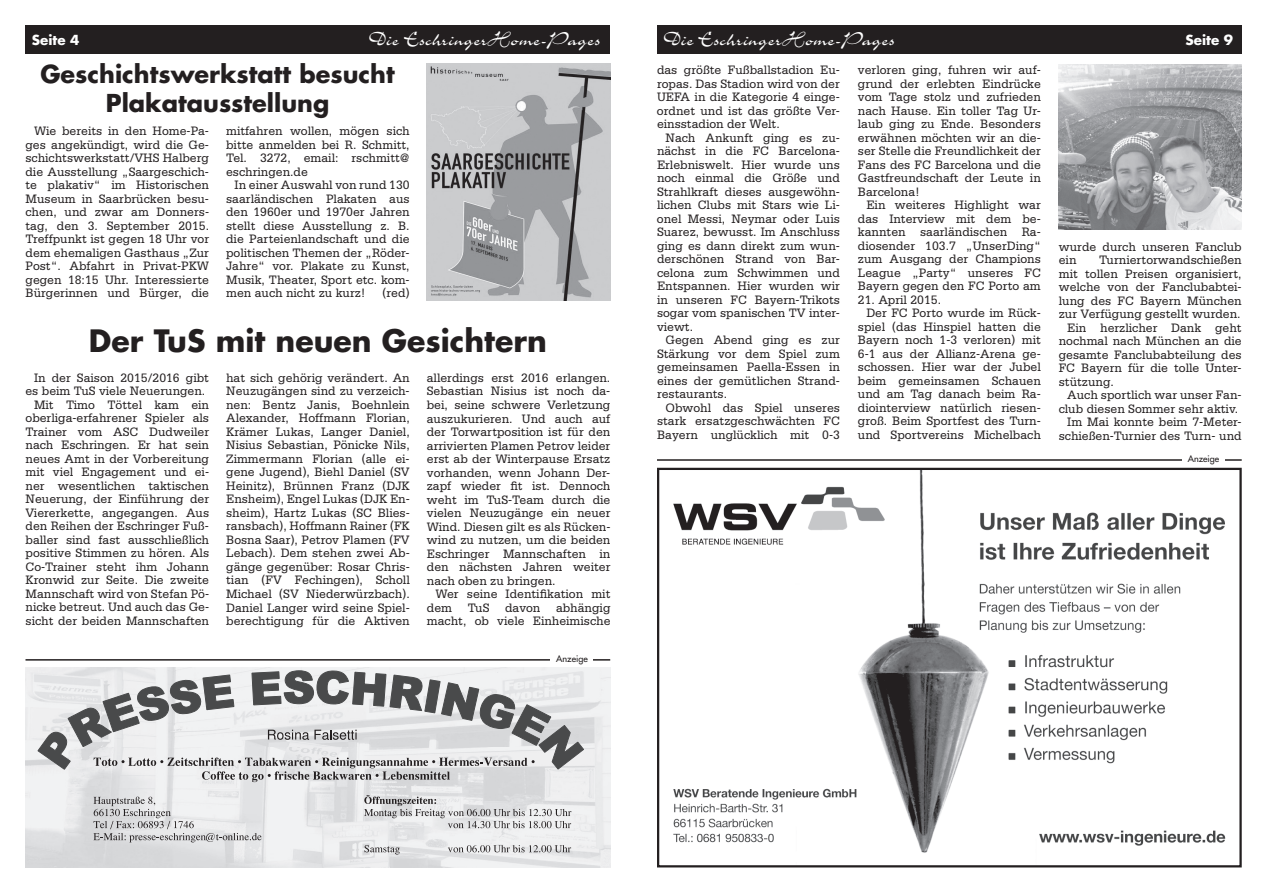
<style>
.page{position:relative;width:1263px;height:893px;background:#fff}
.page>*{position:absolute;margin:0;border:0;box-sizing:border-box;transform-origin:0 0}
.t1{font:700 30px "Futura LT";color:#231f20}
.t2{font:700 24px/28.8px "Futura LT";color:#231f20;text-align:center}
.t3{font:21.75px "Charme LT";color:#fff}
.t4{font:700 13.5px "Futura LT";color:#fff}
.t5{font:12.9px/13.5px "Serifa LT";color:#231f20;text-align:justify;scale:.95 1}
.t6{font:9px "Futura LT";color:#231f20}
</style>
<div class="page">
<div style="left:657px;top:26px;width:585px;height:28px;background:#231f20"></div>
<img style="left:673px;top:471px;width:553px;height:382px">
<div style="left:657px;top:468px;width:585px;height:399px;border:2px solid #231f20"></div>
<hr style="left:657px;top:459px;width:585px;height:2px;background:#231f20">
<div style="left:1182px;top:455px;width:43px;height:10px;background:#fff"></div>
<img style="left:1059px;top:64px;width:183px;height:166px">
<div style="left:26px;top:26px;width:584px;height:28px;background:#231f20"></div>
<img style="left:26px;top:668px;width:584px;height:199px">
<svg style="left:364px;top:795px;width:207px;height:33px"></svg>
<svg style="left:93px;top:797px;width:169px;height:45px"></svg>
<svg style="left:364px;top:845px;width:36px;height:9px"></svg>
<svg style="left:448px;top:845px;width:123px;height:7px"></svg>
<svg style="left:38px;top:770px;width:545px;height:12px"></svg>
<svg style="left:37px;top:670px;width:547px;height:100px"></svg>
<hr style="left:26px;top:659px;width:584px;height:2px;background:#231f20">
<div style="left:551px;top:655px;width:42px;height:10px;background:#fff"></div>
<img style="left:427px;top:64px;width:183px;height:237px">
<p class="t4" style="left:32px;top:31px;width:49px">Seite 4</p>
<h3 class="t3" style="left:369px;top:29px;width:233px">Die EschringerHome-Pages</h3>
<h2 class="t2" style="left:40px;top:59px;width:356px">Geschichtswerkstatt besucht<br>Plakatausstellung</h2>
<p class="t5" style="left:25px;top:124px;width:195px;text-indent:9px">Wie bereits in den Home-Pa&shy;ges angekündigt, wird die Ge&shy;schichtswerkstatt/VHS Halberg die Ausstellung „Saargeschich&shy;te plakativ“ im Historischen Museum in Saarbrücken besu&shy;chen, und zwar am Donners&shy;tag, den 3. September 2015.<br>Treffpunkt ist gegen 18 Uhr vor dem ehemaligen Gasthaus „Zur Post“. Abfahrt in Privat-PKW gegen 18:15 Uhr. Interessierte Bürgerinnen und Bürger, die</p>
<p class="t5" style="left:226px;top:124px;width:195px">mitfahren wollen, mögen sich bitte anmelden bei R. Schmitt, Tel. 3272, email: rschmitt@ eschringen.de</p>
<p class="t5" style="left:226px;top:178px;width:195px;text-indent:9px">In einer Auswahl von rund 130 saarländischen Plakaten aus den 1960er und 1970er Jahren stellt diese Ausstellung z. B. die Parteienlandschaft und die politischen Themen der „Röder-Jahre“ vor. Plakate zu Kunst, Musik, Theater, Sport etc. kom&shy;men auch nicht zu kurz!</p>
<p class="t5" style="left:382px;top:286px;width:30px">(red)</p>
<h1 class="t1" style="left:89px;top:321px;width:459px">Der TuS mit neuen Gesichtern</h1>
<p class="t5" style="left:26px;top:371px;width:195px;text-align:right">In der Saison 2015/2016 gibt es beim TuS viele Neuerungen.<br>Mit Timo Töttel kam ein oberliga-erfahrener Spieler als<br>Trainer vom ASC Dudweiler nach Eschringen. Er hat sein neues Amt in der Vorbereitung mit viel Engagement und ei&shy;ner wesentlichen taktischen<br>Neuerung, der Einführung der<br>Viererkette, angegangen. Aus den Reihen der Eschringer Fuß&shy;baller sind fast ausschließlich positive Stimmen zu hören. Als<br>Co-Trainer steht ihm Johann<br>Kronwid zur Seite. Die zweite<br>Mannschaft wird von Stefan Pö&shy;nicke betreut. Und auch das Ge&shy;sicht der beiden Mannschaften</p>
<p class="t5" style="left:226px;top:371px;width:195px">hat sich gehörig verändert. An Neuzugängen sind zu verzeich&shy;nen: Bentz Janis, Boehnlein Alexander, Hoffmann Florian, Krämer Lukas, Langer Daniel, Nisius Sebastian, Pönicke Nils, Zimmermann Florian (alle ei&shy;gene Jugend), Biehl Daniel (SV Heinitz), Brünnen Franz (DJK Ensheim), Engel Lukas (DJK En&shy;sheim), Hartz Lukas (SC Blies&shy;ransbach), Hoffmann Rainer (FK Bosna Saar), Petrov Plamen (FV Lebach). Dem stehen zwei Ab&shy;gänge gegenüber: Rosar Chris&shy;tian (FV Fechingen), Scholl Michael (SV Niederwürzbach).<br>Daniel Langer wird seine Spiel&shy;berechtigung für die Aktiven</p>
<p class="t5" style="left:427px;top:371px;width:195px">allerdings erst 2016 erlangen.<br>Sebastian Nisius ist noch da&shy;bei, seine schwere Verletzung auszukurieren. Und auch auf der Torwartposition ist für den arrivierten Plamen Petrov leider erst ab der Winterpause Ersatz vorhanden, wenn Johann Der&shy;zapf wieder fit ist. Dennoch weht im TuS-Team durch die vielen Neuzugänge ein neuer Wind. Diesen gilt es als Rücken&shy;wind zu nutzen, um die beiden Eschringer Mannschaften in den nächsten Jahren weiter nach oben zu bringen.</p>
<p class="t5" style="left:427px;top:587px;width:195px;text-indent:9px">Wer seine Identifikation mit dem TuS davon abhängig macht, ob viele Einheimische</p>
<p class="t6" style="left:556px;top:653px;width:33px">Anzeige</p>
<h3 class="t3" style="left:663px;top:29px;width:233px">Die EschringerHome-Pages</h3>
<p class="t4" style="left:1185px;top:31px;width:49px">Seite 9</p>
<p class="t5" style="left:657px;top:63px;width:194px">das größte Fußballstadion Eu&shy;ropas. Das Stadion wird von der UEFA in die Kategorie 4 einge&shy;ordnet und ist das größte Ver&shy;einsstadion der Welt.</p>
<p class="t5" style="left:657px;top:131px;width:194px;text-indent:9px">Nach Ankunft ging es zu&shy;nächst in die FC Barcelona-Erlebniswelt. Hier wurde uns noch einmal die Größe und Strahlkraft dieses ausgewöhn&shy;lichen Clubs mit Stars wie Li&shy;onel Messi, Neymar oder Luis Suarez, bewusst. Im Anschluss ging es dann direkt zum wun&shy;derschönen Strand von Bar&shy;celona zum Schwimmen und Entspannen. Hier wurden wir in unseren FC Bayern-Trikots sogar vom spanischen TV inter&shy;viewt.</p>
<p class="t5" style="left:657px;top:333px;width:194px;text-indent:8px">Gegen Abend ging es zur Stärkung vor dem Spiel zum gemeinsamen Paella-Essen in eines der gemütlichen Strand&shy;restaurants.</p>
<p class="t5" style="left:657px;top:401px;width:194px;text-indent:8px">Obwohl das Spiel unseres stark ersatzgeschwächten FC Bayern unglücklich mit 0-3</p>
<p class="t5" style="left:858px;top:63px;width:194px">verloren ging, fuhren wir auf&shy;grund der erlebten Eindrücke vom Tage stolz und zufrieden nach Hause. Ein toller Tag Ur&shy;laub ging zu Ende. Besonders erwähnen möchten wir an die&shy;ser Stelle die Freundlichkeit der Fans des FC Barcelona und die Gastfreundschaft der Leute in Barcelona!</p>
<p class="t5" style="left:858px;top:198px;width:194px;text-indent:9px">Ein weiteres Highlight war das Interview mit dem be&shy;kannten saarländischen Ra&shy;diosender 103.7 „UnserDing“ zum Ausgang der Champions League „Party“ unseres FC Bayern gegen den FC Porto am</p>
<p class="t5" style="left:858px;top:293px;width:89px">21. April 2015.</p>
<p class="t5" style="left:866px;top:306px;width:185px">Der FC Porto wurde im Rück-</p>
<p class="t5" style="left:858px;top:320px;width:194px">spiel (das Hinspiel hatten die</p>
<p class="t5" style="left:858px;top:333px;width:194px">Bayern noch 1-3 verloren) mit</p>
<p class="t5" style="left:858px;top:347px;width:194px">6-1 aus der Allianz-Arena ge-</p>
<p class="t5" style="left:858px;top:360px;width:194px">schossen. Hier war der Jubel</p>
<p class="t5" style="left:858px;top:374px;width:194px">beim gemeinsamen Schauen</p>
<p class="t5" style="left:858px;top:387px;width:194px">und am Tag danach beim Ra-</p>
<p class="t5" style="left:858px;top:401px;width:194px">diointerview natürlich riesen-</p>
<p class="t5" style="left:858px;top:414px;width:194px">groß. Beim Sportfest des Turn-</p>
<p class="t5" style="left:858px;top:428px;width:194px">und Sportvereins Michelbach</p>
<p class="t5" style="left:1059px;top:240px;width:194px">wurde durch unseren Fanclub ein</p>
<p class="t5" style="left:1099px;top:253px;width:152px">Turniertorwandschießen</p>
<p class="t5" style="left:1059px;top:267px;width:194px">mit tollen Preisen organisiert,</p>
<p class="t5" style="left:1059px;top:280px;width:194px">welche von der Fanclubabtei-</p>
<p class="t5" style="left:1059px;top:294px;width:194px">lung des FC Bayern München</p>
<p class="t5" style="left:1059px;top:307px;width:193px">zur Verfügung gestellt wurden.</p>
<p class="t5" style="left:1067px;top:321px;width:185px">Ein herzlicher Dank geht</p>
<p class="t5" style="left:1059px;top:334px;width:194px">nochmal nach München an die</p>
<p class="t5" style="left:1059px;top:348px;width:194px">gesamte Fanclubabteilung des</p>
<p class="t5" style="left:1059px;top:361px;width:194px">FC Bayern für die tolle Unter-</p>
<p class="t5" style="left:1059px;top:375px;width:60px">stützung.</p>
<p class="t5" style="left:1067px;top:388px;width:185px">Auch sportlich war unser Fan-</p>
<p class="t5" style="left:1059px;top:402px;width:191px">club diesen Sommer sehr aktiv.</p>
<p class="t5" style="left:1067px;top:415px;width:185px">Im Mai konnte beim 7-Meter-</p>
<p class="t5" style="left:1059px;top:429px;width:194px">schießen-Turnier des Turn- und</p>
<p class="t6" style="left:1188px;top:453px;width:33px">Anzeige</p>
</div>
